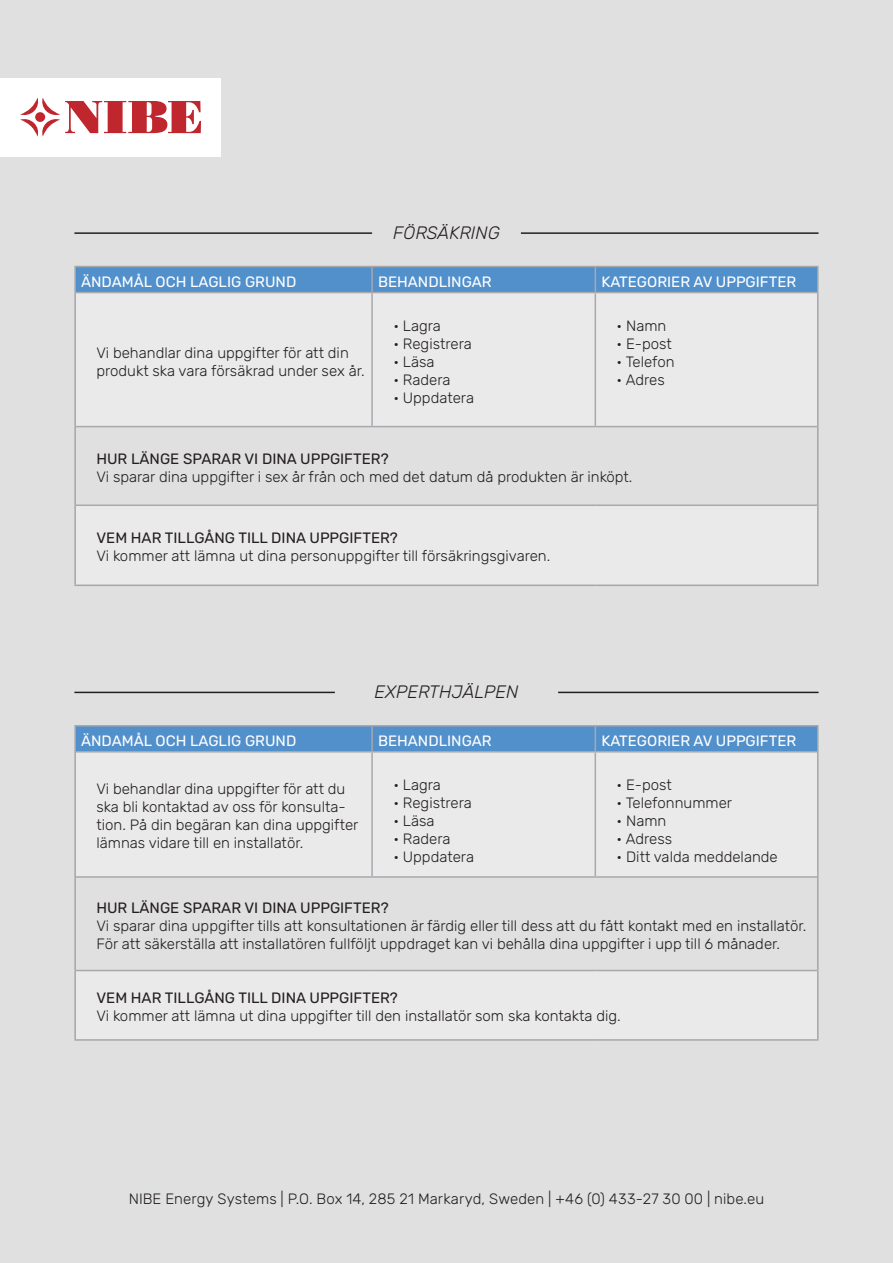
<style>
.page{position:relative;width:893px;height:1263px;background:#e1e0e0}
.page>*{position:absolute;margin:0;border:0;box-sizing:border-box;transform-origin:0 0}
.t1{font:italic 300 18px "Rubik";color:#231f20}
.t2{font:300 15px/18px "Rubik";color:#231f20}
.t3{font:15px "Rubik";color:#231f20}
.t4{font:15px "Rubik";color:#fff}
</style>
<div class="page">
<div style="left:2px;top:78px;width:219px;height:78px;background:#fff"></div>
<svg style="left:20px;top:98px;width:181px;height:39px"></svg>
<div style="left:76px;top:752px;width:741px;height:124px;background:#ebeaea"></div>
<div style="left:75px;top:970px;width:743px;height:70px;background:#ebeaea"></div>
<hr style="left:74px;top:725px;width:298px;height:1px;background:#a5a6aa">
<hr style="left:74px;top:726px;width:2px;height:26px;background:#a5a6aa">
<hr style="left:372px;top:725px;width:223px;height:1px;background:#a5a6aa">
<hr style="left:595px;top:725px;width:224px;height:1px;background:#a5a6aa">
<hr style="left:817px;top:726px;width:2px;height:26px;background:#a5a6aa">
<hr style="left:74px;top:752px;width:2px;height:125px;background:#a5a6aa">
<hr style="left:817px;top:752px;width:2px;height:125px;background:#a5a6aa">
<hr style="left:74px;top:877px;width:2px;height:93px;background:#a5a6aa">
<hr style="left:74px;top:970px;width:2px;height:69px;background:#a5a6aa">
<hr style="left:74px;top:1039px;width:298px;height:2px;background:#a5a6aa">
<hr style="left:372px;top:1039px;width:223px;height:2px;background:#a5a6aa">
<hr style="left:595px;top:1039px;width:224px;height:2px;background:#a5a6aa">
<div style="left:75px;top:726px;width:743px;height:25px;background:#5290cc"></div>
<hr style="left:76px;top:751px;width:296px;height:1px;background:#a8a9ad">
<hr style="left:372px;top:751px;width:223px;height:1px;background:#a8a9ad">
<hr style="left:371px;top:752px;width:2px;height:124px;background:#a8a9ad">
<hr style="left:595px;top:751px;width:222px;height:1px;background:#a8a9ad">
<hr style="left:595px;top:752px;width:1px;height:124px;background:#a8a9ad">
<hr style="left:76px;top:876px;width:296px;height:2px;background:#a8a9ad">
<hr style="left:372px;top:876px;width:223px;height:2px;background:#a8a9ad">
<hr style="left:595px;top:876px;width:222px;height:2px;background:#a8a9ad">
<hr style="left:76px;top:970px;width:296px;height:1px;background:#a8a9ad">
<hr style="left:372px;top:970px;width:223px;height:1px;background:#a8a9ad">
<hr style="left:595px;top:970px;width:222px;height:1px;background:#a8a9ad">
<hr style="left:817px;top:877px;width:2px;height:93px;background:#a5a6aa">
<hr style="left:817px;top:970px;width:2px;height:69px;background:#a5a6aa">
<hr style="left:74px;top:692px;width:261px;height:1px;background:#231f20">
<hr style="left:558px;top:692px;width:261px;height:1px;background:#231f20">
<div style="left:76px;top:293px;width:741px;height:133px;background:#ebeaea"></div>
<div style="left:75px;top:505px;width:743px;height:80px;background:#ebeaea"></div>
<hr style="left:74px;top:266px;width:298px;height:1px;background:#a5a6aa">
<hr style="left:74px;top:267px;width:2px;height:26px;background:#a5a6aa">
<hr style="left:595px;top:266px;width:224px;height:1px;background:#a5a6aa">
<hr style="left:817px;top:267px;width:2px;height:26px;background:#a5a6aa">
<hr style="left:74px;top:293px;width:2px;height:134px;background:#a5a6aa">
<hr style="left:817px;top:293px;width:2px;height:134px;background:#a5a6aa">
<hr style="left:74px;top:427px;width:2px;height:78px;background:#a5a6aa">
<hr style="left:74px;top:505px;width:2px;height:79px;background:#a5a6aa">
<hr style="left:74px;top:584px;width:298px;height:2px;background:#a5a6aa">
<hr style="left:372px;top:584px;width:223px;height:2px;background:#a5a6aa">
<hr style="left:595px;top:584px;width:224px;height:2px;background:#a5a6aa">
<svg style="left:75px;top:266px;width:743px;height:27px;background:#5791c9"></svg>
<hr style="left:76px;top:292px;width:296px;height:1px;background:#a8a9ad">
<hr style="left:372px;top:292px;width:223px;height:1px;background:#a8a9ad">
<hr style="left:371px;top:293px;width:2px;height:133px;background:#a8a9ad">
<hr style="left:595px;top:292px;width:222px;height:1px;background:#a8a9ad">
<hr style="left:595px;top:293px;width:1px;height:133px;background:#a8a9ad">
<hr style="left:76px;top:426px;width:296px;height:1px;background:#a8a9ad">
<hr style="left:372px;top:426px;width:223px;height:1px;background:#a8a9ad">
<hr style="left:595px;top:426px;width:222px;height:1px;background:#a8a9ad">
<hr style="left:76px;top:504px;width:296px;height:2px;background:#a8a9ad">
<hr style="left:372px;top:504px;width:223px;height:2px;background:#a8a9ad">
<hr style="left:595px;top:504px;width:222px;height:2px;background:#a8a9ad">
<hr style="left:817px;top:427px;width:2px;height:78px;background:#a5a6aa">
<hr style="left:817px;top:505px;width:2px;height:79px;background:#a5a6aa">
<hr style="left:74px;top:232px;width:298px;height:2px;background:#231f20">
<hr style="left:521px;top:232px;width:298px;height:2px;background:#231f20">
<p class="t1" style="left:393px;top:223px;width:108px">FÖRSÄKRING</p>
<p class="t4" style="left:81px;top:273px;width:217px">ÄNDAMÅL OCH LAGLIG GRUND</p>
<p class="t4" style="left:378px;top:273px;width:115px">BEHANDLINGAR</p>
<p class="t4" style="left:601px;top:273px;width:196px">KATEGORIER AV UPPGIFTER</p>
<p class="t2" style="left:96px;top:344px;width:270px">Vi behandlar dina uppgifter för att din produkt ska vara försäkrad under sex år.</p>
<p class="t2" style="left:393px;top:317px;width:49px">• Lagra</p>
<p class="t2" style="left:393px;top:335px;width:80px">• Registrera</p>
<p class="t2" style="left:393px;top:353px;width:43px">• Läsa</p>
<p class="t2" style="left:393px;top:371px;width:59px">• Radera</p>
<p class="t2" style="left:393px;top:389px;width:82px">• Uppdatera</p>
<p class="t2" style="left:617px;top:317px;width:51px">• Namn</p>
<p class="t2" style="left:617px;top:335px;width:57px">• E-post</p>
<p class="t2" style="left:617px;top:353px;width:60px">• Telefon</p>
<p class="t2" style="left:617px;top:371px;width:50px">• Adres</p>
<p class="t3" style="left:96px;top:450px;width:294px">HUR LÄNGE SPARAR VI DINA UPPGIFTER?</p>
<p class="t2" style="left:96px;top:468px;width:538px">Vi sparar dina uppgifter i sex år från och med det datum då produkten är inköpt.</p>
<p class="t3" style="left:96px;top:530px;width:303px">VEM HAR TILLGÅNG TILL DINA UPPGIFTER?</p>
<p class="t2" style="left:96px;top:547px;width:455px">Vi kommer att lämna ut dina personuppgifter till försäkringsgivaren.</p>
<p class="t1" style="left:374px;top:682px;width:146px">EXPERTHJÄLPEN</p>
<p class="t4" style="left:81px;top:732px;width:217px">ÄNDAMÅL OCH LAGLIG GRUND</p>
<p class="t4" style="left:378px;top:732px;width:115px">BEHANDLINGAR</p>
<p class="t4" style="left:601px;top:732px;width:196px">KATEGORIER AV UPPGIFTER</p>
<p class="t2" style="left:96px;top:780px;width:264px">Vi behandlar dina uppgifter för att du ska bli kontaktad av oss för konsulta&shy;tion. På din begäran kan dina uppgifter lämnas vidare till en installatör.</p>
<p class="t2" style="left:393px;top:776px;width:49px">• Lagra</p>
<p class="t2" style="left:617px;top:776px;width:57px">• E-post</p>
<p class="t2" style="left:617px;top:794px;width:117px">• Telefonnummer</p>
<p class="t2" style="left:617px;top:812px;width:51px">• Namn</p>
<p class="t2" style="left:617px;top:830px;width:57px">• Adress</p>
<p class="t2" style="left:617px;top:848px;width:163px">• Ditt valda meddelande</p>
<p class="t2" style="left:393px;top:794px;width:80px">• Registrera</p>
<p class="t2" style="left:393px;top:812px;width:43px">• Läsa</p>
<p class="t2" style="left:393px;top:830px;width:59px">• Radera</p>
<p class="t2" style="left:393px;top:848px;width:82px">• Uppdatera</p>
<p class="t3" style="left:96px;top:899px;width:294px">HUR LÄNGE SPARAR VI DINA UPPGIFTER?</p>
<p class="t2" style="left:96px;top:917px;width:711px">Vi sparar dina uppgifter tills att konsultationen är färdig eller till dess att du fått kontakt med en installatör.<br>För att säkerställa att installatören fullföljt uppdraget kan vi behålla dina uppgifter i upp till 6 månader.</p>
<p class="t3" style="left:96px;top:990px;width:303px">VEM HAR TILLGÅNG TILL DINA UPPGIFTER?</p>
<p class="t2" style="left:96px;top:1007px;width:526px">Vi kommer att lämna ut dina uppgifter till den installatör som ska kontakta dig.</p>
<p class="t2" style="left:129px;top:1190px;width:637px">NIBE Energy Systems | P.O. Box 14, 285 21 Markaryd, Sweden | +46 (0) 433-27 30 00 | nibe.eu</p>
</div>
